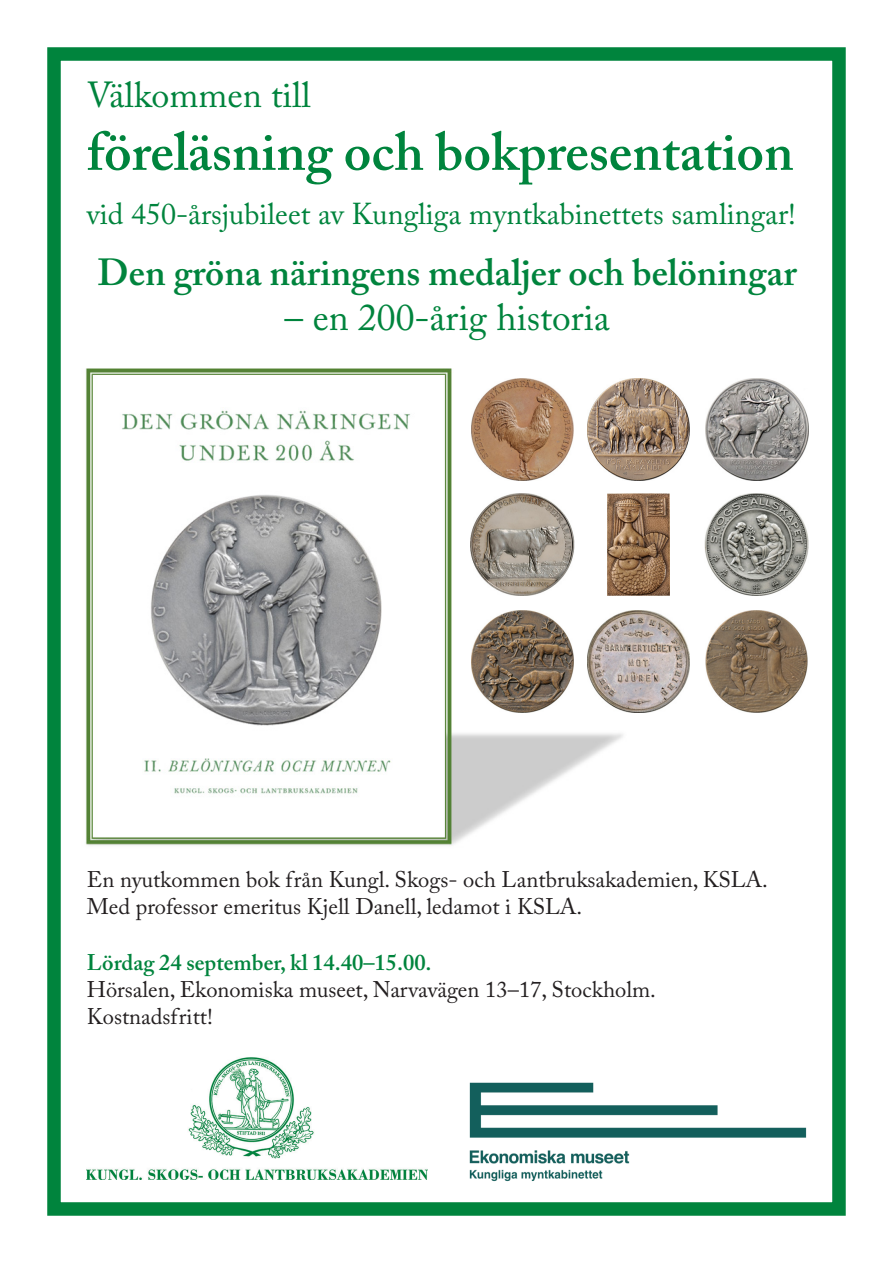
<style>
.page{position:relative;width:893px;height:1263px;background:#fff}
.page>*{position:absolute;margin:0;border:0;box-sizing:border-box;transform-origin:0 0}
.t1{font:600 54px "Adobe Caslon Pro";color:#00843d}
.t2{font:600 37.5px "Adobe Caslon Pro";color:#00843d}
.t3{font:37.5px "Adobe Caslon Pro";color:#00843d}
.t4{font:36px "Adobe Caslon Pro";color:#00843d}
.t5{font:30px "Adobe Caslon Pro";color:#00843d}
.t6{font:22.5px "Adobe Caslon Pro";color:#231f20}
.t7{font:600 22.5px "Adobe Caslon Pro";color:#00843d}
</style>
<div class="page">
<div style="left:47px;top:47px;width:799px;height:1169px;border:14px solid #00843d"></div>
<img style="left:85px;top:369px;width:544px;height:477px">
<img style="left:471px;top:378px;width:103px;height:102px">
<img style="left:587px;top:378px;width:103px;height:102px">
<img style="left:705px;top:378px;width:103px;height:102px">
<img style="left:607px;top:493px;width:63px;height:102px">
<img style="left:471px;top:493px;width:103px;height:102px">
<img style="left:705px;top:493px;width:104px;height:102px">
<img style="left:587px;top:610px;width:103px;height:102px">
<img style="left:471px;top:610px;width:103px;height:102px">
<img style="left:705px;top:610px;width:103px;height:102px">
<img style="left:87px;top:1057px;width:340px;height:122px">
<img style="left:469px;top:1082px;width:338px;height:100px">
<p class="t4" style="left:87px;top:74px;width:225px">Välkommen till</p>
<p class="t1" style="left:87px;top:120px;width:708px">föreläsning och bokpresentation</p>
<p class="t5" style="left:87px;top:196px;width:711px">vid 450-årsjubileet av Kungliga myntkabinettets samlingar!</p>
<p class="t2" style="left:98px;top:250px;width:701px">Den gröna näringens medaljer och belöningar</p>
<p class="t3" style="left:284px;top:295px;width:327px">– en 200-årig historia</p>
<p class="t6" style="left:87px;top:866px;width:683px">En nyutkommen bok från Kungl. Skogs- och Lantbruksakademien, KSLA.</p>
<p class="t6" style="left:87px;top:893px;width:497px">Med professor emeritus Kjell Danell, ledamot i KSLA.</p>
<p class="t7" style="left:87px;top:949px;width:346px">Lördag 24 september, kl 14.40–15.00.</p>
<p class="t6" style="left:87px;top:976px;width:571px">Hörsalen, Ekonomiska museet, Narvavägen 13–17, Stockholm.</p>
<p class="t6" style="left:87px;top:1003px;width:127px">Kostnadsfritt!</p>
</div>
